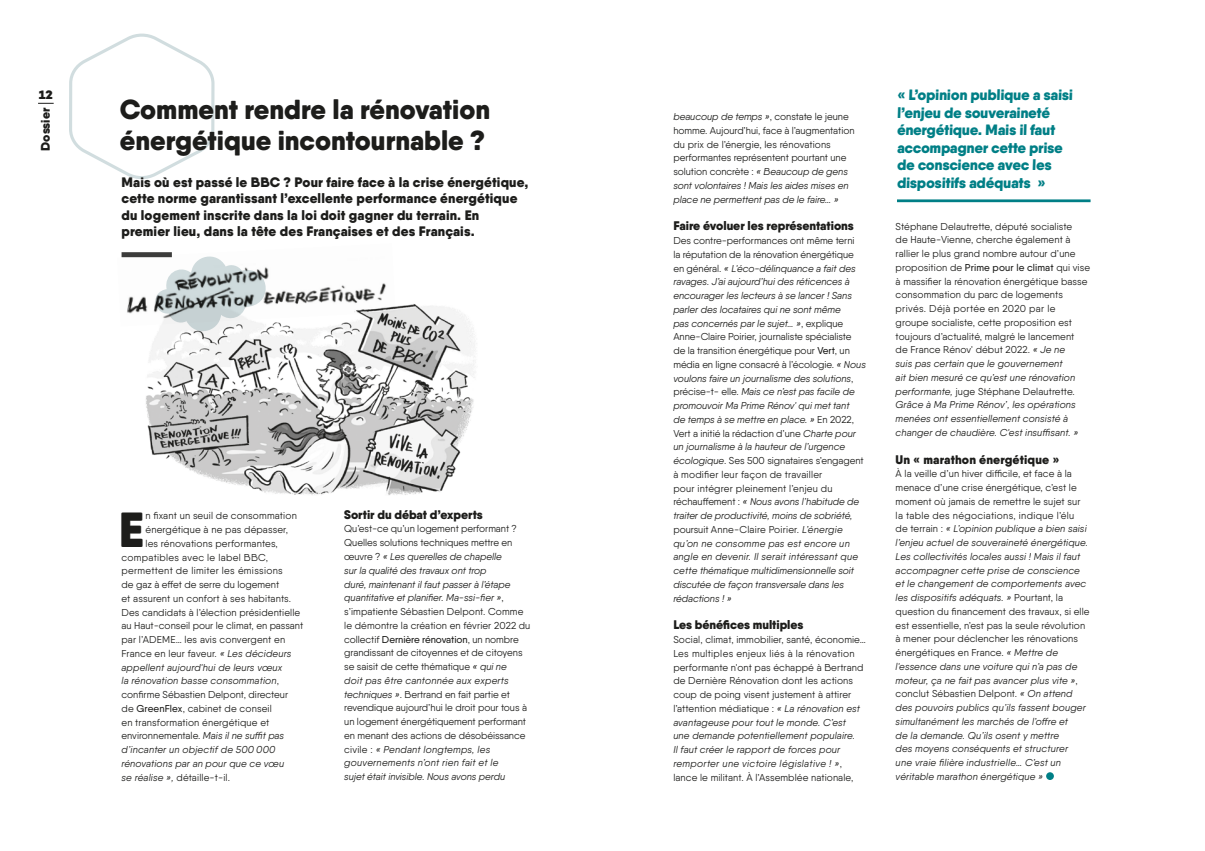
<style>
.page{position:relative;width:1205px;height:851px;background:#fff}
.page>*{position:absolute;margin:0;border:0;box-sizing:border-box;transform-origin:0 0}
.t1{font:900 49.25px "Qanelas Soft";color:#1d1d1b}
.t2{font:900 27.5px/31.2px "Qanelas Soft";color:#1d1d1b}
.t3{font:900 15px/17.5px "Qanelas Soft";color:#007f86}
.t4{font:900 13.75px/16.2px "Qanelas Soft";letter-spacing:.01em;color:#1d1d1b}
.t5{font:900 12.5px "Qanelas Soft";letter-spacing:-.005em;color:#1d1d1b}
.t6{font:800 12.5px "Campton";color:#1d1d1b}
.t7{font:10px/13.8px "Qanelas Soft";letter-spacing:.01em;color:#1d1d1b}
.t8{font:italic 10px/13.8px "Qanelas Soft";letter-spacing:.005em;color:#1d1d1b}
.t9{font:10px "Qanelas Soft";letter-spacing:.03em;color:#1d1d1b}
.s1{font-style:italic}
.s2{font-style:normal}
.s3{font-weight:500}
.s4{font-weight:500;font-style:normal}
</style>
<div class="page">
<svg style="left:38px;top:103px;width:16px;height:1px"></svg>
<svg style="left:69px;top:33px;width:146px;height:146px"></svg>
<img style="left:146px;top:304px;width:329px;height:191px">
<div style="left:1046px;top:772px;width:8px;height:7px;background:#007f86;border-radius:50%"></div>
<hr style="left:897px;top:199px;width:193px;height:3px;background:#007f86">
<img style="left:121px;top:252px;width:274px;height:74px">
<div style="left:122px;top:252px;width:50px;height:5px;background:#3c3c3b"></div>
<svg style="left:150px;top:252px;width:123px;height:85px"></svg>
<p class="t6" style="left:39px;top:86px;width:16px">12</p>
<p class="t5" style="left:37px;top:151px;width:45px;rotate:-90deg">Dossier</p>
<h2 class="t2" style="left:120px;top:93px;width:372px">Comment rendre la rénovation énergétique incontournable ?</h2>
<p class="t4" style="left:121px;top:174px;width:408px">Mais où est passé le BBC ? Pour faire face à la crise énergétique, cette norme garantissant l’excellente performance énergétique du logement inscrite dans la loi doit gagner du terrain. En premier lieu, dans la tête des Françaises et des Français.</p>
<h1 class="t1" style="left:119px;top:497px;width:27px">E</h1>
<p class="t7" style="left:145px;top:508px;width:153px">n fixant un seuil de consommation</p>
<p class="t7" style="left:145px;top:522px;width:144px">énergétique à ne pas dépasser,</p>
<p class="t7" style="left:145px;top:536px;width:134px">les rénovations performantes,</p>
<p class="t9" style="left:121px;top:551px;width:148px">compatibles avec le label BBC,</p>
<p class="t9" style="left:121px;top:564px;width:163px">permettent de limiter les émissions</p>
<p class="t7" style="left:121px;top:577px;width:159px">de gaz à effet de serre du logement</p>
<p class="t7" style="left:121px;top:591px;width:171px">et assurent un confort à ses habitants.</p>
<p class="t7" style="left:121px;top:605px;width:180px">Des candidats à l’élection présidentielle</p>
<p class="t7" style="left:121px;top:618px;width:183px">au Haut-conseil pour le climat, en passant</p>
<p class="t7" style="left:121px;top:632px;width:165px">par l’ADEME… les avis convergent en</p>
<p class="t7" style="left:121px;top:646px;width:171px">France en leur faveur. <span class="s1">« Les décideurs</span></p>
<p class="t8" style="left:121px;top:660px;width:162px">appellent aujourd'hui de leurs vœux</p>
<p class="t8" style="left:121px;top:673px;width:159px">la rénovation basse consommation<span class="s2">,</span></p>
<p class="t7" style="left:121px;top:687px;width:168px">confirme Sébastien Delpont, directeur</p>
<p class="t7" style="left:121px;top:701px;width:152px">de <span class="s3">GreenFlex</span>, cabinet de conseil</p>
<p class="t7" style="left:121px;top:715px;width:149px">en transformation énergétique et</p>
<p class="t7" style="left:121px;top:728px;width:164px">environnementale. <span class="s1">Mais il ne suffit pas</span></p>
<p class="t8" style="left:121px;top:742px;width:155px">d’incanter un objectif de 500 000</p>
<p class="t8" style="left:121px;top:756px;width:164px">rénovations par an pour que ce vœu</p>
<p class="t7" style="left:121px;top:770px;width:110px"><span class="s1">se réalise »,</span> détaille-t-il.</p>
<p class="t5" style="left:344px;top:506px;width:140px">Sortir du débat d’experts</p>
<p class="t7" style="left:344px;top:522px;width:188px">Qu’est-ce qu’un logement performant ?<br>Quelles solutions techniques mettre en œuvre ? <span class="s1">« Les querelles de chapelle<br>sur la qualité des travaux ont trop<br>duré, maintenant il faut passer à l’étape quantitative et planifier. Ma-ssi-fier »</span>, s’impatiente Sébastien Delpont. Comme le démontre la création en février 2022 du collectif <span class="s3">Dernière rénovation</span>, un nombre grandissant de citoyennes et de citoyens se saisit de cette thématique <span class="s1">« qui ne<br>doit pas être cantonnée aux experts techniques »</span>. Bertrand en fait partie et revendique aujourd’hui le droit pour tous à un logement énergétiquement performant en menant des actions de désobéissance civile : <span class="s1">« Pendant longtemps, les gouvernements n’ont rien fait et le<br>sujet était invisible. Nous avons perdu</span></p>
<p class="t7" style="left:673px;top:110px;width:183px"><span class="s1">beaucoup de temps »</span>, constate le jeune homme. Aujourd’hui, face à l’augmentation du prix de l’énergie, les rénovations performantes représentent pourtant une solution concrète : <span class="s1">« Beaucoup de gens sont volontaires ! Mais les aides mises en place ne permettent pas de le faire… »</span></p>
<p class="t5" style="left:673px;top:218px;width:182px">Faire évoluer les représentations</p>
<p class="t8" style="left:673px;top:233px;width:194px"><span class="s2">Des contre-performances ont même terni<br>la réputation de la rénovation énergétique en général.</span> « L'éco-délinquance a fait des ravages. J’ai aujourd’hui des réticences à encourager les lecteurs à se lancer ! Sans parler des locataires qui ne sont même<br>pas concernés par le sujet… »<span class="s2">, explique Anne-Claire Poirier, journaliste spécialiste de la transition énergétique pour</span> <span class="s4">Vert</span><span class="s2">, un média en ligne consacré à l’écologie.</span> « Nous voulons faire un journalisme des solutions<span class="s2">, précise-t- elle.</span> Mais ce n’est pas facile de promouvoir Ma Prime Rénov' qui met tant<br>de temps à se mettre en place. » <span class="s2">En 2022, Vert a initié la rédaction d’une</span> Charte pour un journalisme à la hauteur de l’urgence écologique<span class="s2">. Ses 500 signataires s’engagent à modifier leur façon de travailler<br>pour intégrer pleinement l’enjeu du réchauffement :</span> « Nous avons l’habitude de traiter de productivité, moins de sobriété, <span class="s2">poursuit Anne-Claire Poirier.</span> L’énergie qu’on ne consomme pas est encore un angle en devenir. Il serait intéressant que cette thématique multidimensionnelle soit discutée de façon transversale dans les rédactions ! »</p>
<p class="t5" style="left:673px;top:616px;width:132px">Les bénéfices multiples</p>
<p class="t7" style="left:673px;top:632px;width:194px">Social, climat, immobilier, santé, économie… Les multiples enjeux liés à la rénovation performante n'ont pas échappé à Bertrand de Dernière Rénovation dont les actions coup de poing visent justement à attirer l’attention médiatique : <span class="s1">« La rénovation est avantageuse pour tout le monde. C’est<br>une demande potentiellement populaire.<br>Il faut créer le rapport de forces pour remporter une victoire législative ! »</span>, lance le militant. À l’Assemblée nationale,</p>
<h3 class="t3" style="left:897px;top:86px;width:178px">« L’opinion publique a saisi l’enjeu de souveraineté énergétique. Mais il faut accompagner cette prise de conscience avec les dispositifs adéquats »</h3>
<p class="t7" style="left:895px;top:219px;width:196px">Stéphane Delautrette, député socialiste<br>de Haute-Vienne, cherche également à rallier le plus grand nombre autour d’une proposition de <span class="s3">Prime pour le climat</span> qui vise à massifier la rénovation énergétique basse consommation du parc de logements privés. Déjà portée en 2020 par le groupe socialiste, cette proposition est toujours d’actualité, malgré le lancement<br>de France Rénov' début 2022. <span class="s1">« Je ne<br>suis pas certain que le gouvernement<br>ait bien mesuré ce qu’est une rénovation performante,</span> juge Stéphane Delautrette.<br><span class="s1">Grâce à Ma Prime Rénov’, les opérations menées ont essentiellement consisté à changer de chaudière. C'est insuffisant. »</span></p>
<p class="t5" style="left:895px;top:451px;width:165px">Un « marathon énergétique »</p>
<p class="t8" style="left:895px;top:466px;width:195px"><span class="s2">À la veille d’un hiver difficile, et face à la menace d’une crise énergétique, c’est le moment où jamais de remettre le sujet sur la table des négociations, indique l’élu<br>de terrain :</span> « L’opinion publique a bien saisi l’enjeu actuel de souveraineté énergétique.<br>Les collectivités locales aussi ! Mais il faut accompagner cette prise de conscience et le changement de comportements avec les dispositifs adéquats. » <span class="s2">Pourtant, la question du financement des travaux, si elle est essentielle, n’est pas la seule révolution à mener pour déclencher les rénovations énergétiques en France.</span> « Mettre de l'essence dans une voiture qui n’a pas de moteur, ça ne fait pas avancer plus vite »<span class="s2">, conclut Sébastien Delpont.</span> « On attend des pouvoirs publics qu’ils fassent bouger simultanément les marchés de l’offre et<br>de la demande. Qu’ils osent y mettre<br>des moyens conséquents et structurer<br>une vraie filière industrielle… C’est un véritable marathon énergétique »</p>
</div>
